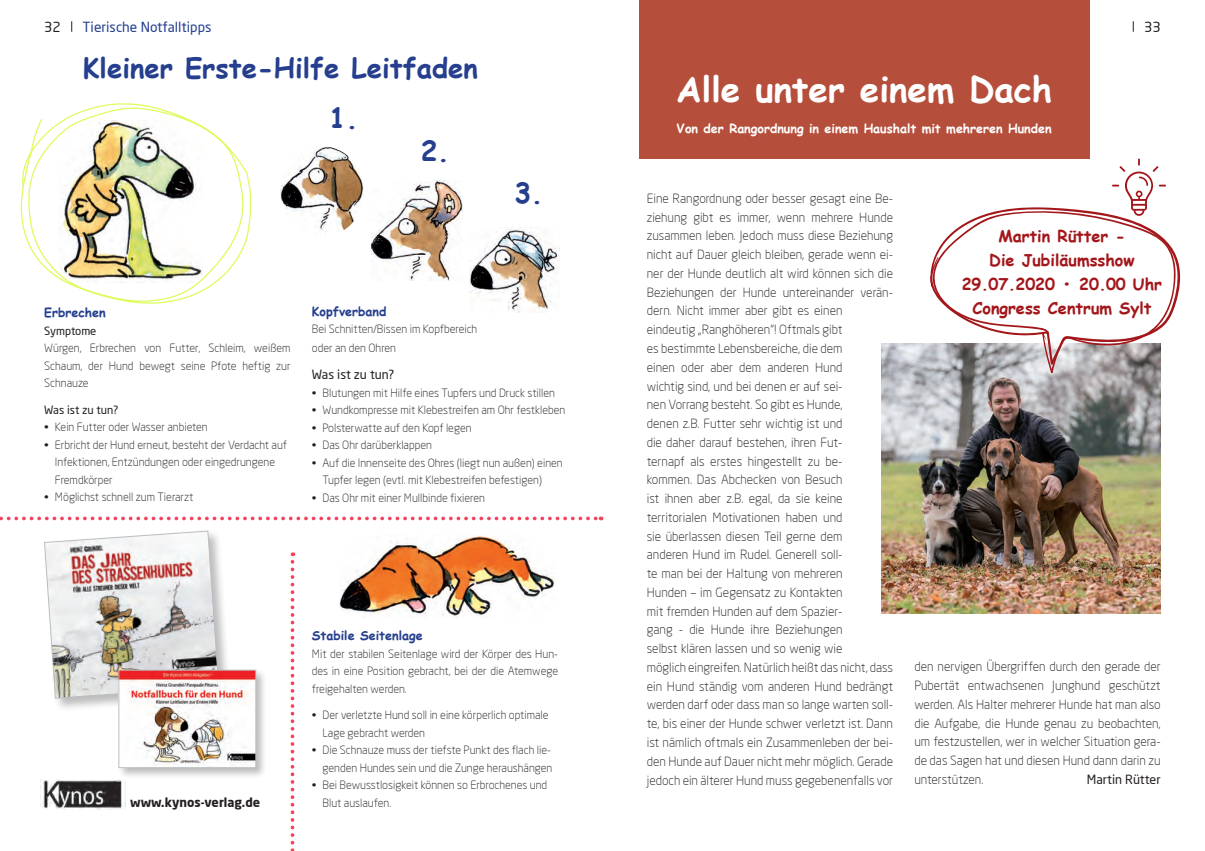
<style>
.page{position:relative;width:1205px;height:851px;background:#fff}
.page>*{position:absolute;margin:0;border:0;box-sizing:border-box;transform-origin:0 0}
.t1{font:700 35px "Comic Sans MS";color:#fff}
.t2{font:700 27.5px "Comic Sans MS";color:#253f8e}
.t3{font:700 16.25px/23.8px "Comic Sans MS";color:#a3171b;text-align:center}
.t4{font:13.75px "Neo Sans";color:#253f8e}
.t5{font:13.75px "Neo Sans";color:#231f20}
.t6{font:300 12.5px/18.8px "Neo Sans";color:#231f20}
.t7{font:700 12.5px "Comic Sans MS";color:#fff}
.t8{font:700 12.5px "Comic Sans MS";color:#253f8e}
.t9{font:12.5px "Neo Sans";color:#231f20}
.t10{font:700 12.5px "Neo Sans";color:#231f20}
.t11{font:300 11.25px/17.5px "Neo Sans";color:#231f20}
.t12{font:11.25px "Neo Sans";color:#231f20}
</style>
<div class="page">
<div style="left:639px;top:0;width:450px;height:158px;background:#b54f3b"></div>
<img style="left:881px;top:344px;width:279px;height:269px">
<svg style="left:928px;top:158px;width:253px;height:215px"></svg>
<svg style="left:0;top:516px;width:601px;height:4px"></svg>
<svg style="left:291px;top:552px;width:3px;height:299px"></svg>
<div style="left:43px;top:529px;width:189px;height:182px;background:#231f20;opacity:.3"></div>
<img style="left:44px;top:530px;width:175px;height:168px">
<div style="left:117px;top:668px;width:150px;height:111px;background:#231f20;opacity:.3"></div>
<img style="left:121px;top:671px;width:133px;height:94px">
<div style="left:119px;top:669px;width:137px;height:98px;border:1px solid #bcbdc0"></div>
<img style="left:40px;top:779px;width:85px;height:30px">
<img style="left:340px;top:535px;width:215px;height:83px">
<img style="left:20px;top:103px;width:231px;height:201px">
<img style="left:280px;top:147px;width:84px;height:84px">
<img style="left:371px;top:180px;width:91px;height:100px">
<img style="left:469px;top:227px;width:90px;height:86px">
<p class="t4" style="left:83px;top:18px;width:131px">Tierische Notfalltipps</p>
<p class="t5" style="left:44px;top:18px;width:18px">32</p>
<p class="t5" style="left:1144px;top:18px;width:18px">33</p>
<h2 class="t2" style="left:83px;top:48px;width:397px">Kleiner Erste-Hilfe Leitfaden</h2>
<h2 class="t2" style="left:329px;top:97px;width:30px">1.</h2>
<h2 class="t2" style="left:421px;top:130px;width:30px">2.</h2>
<h2 class="t2" style="left:514px;top:172px;width:30px">3.</h2>
<p class="t8" style="left:44px;top:303px;width:63px">Erbrechen</p>
<p class="t12" style="left:44px;top:323px;width:54px">Symptome</p>
<p class="t11" style="left:44px;top:339px;width:248px;text-align:justify">Würgen, Erbrechen von Futter, Schleim, weißem Schaum, der Hund bewegt seine Pfote heftig zur Schnauze</p>
<p class="t12" style="left:44px;top:402px;width:76px">Was ist zu tun?</p>
<p class="t11" style="left:44px;top:418px;width:165px">• Kein Futter oder Wasser anbieten</p>
<p class="t11" style="left:55px;top:435px;width:234px;text-indent:-11px">• Erbricht der Hund erneut, besteht der Verdacht auf<br>Infektionen, Entzündungen oder eingedrungene<br>Fremdkörper</p>
<p class="t11" style="left:44px;top:488px;width:151px">• Möglichst schnell zum Tierarzt</p>
<p class="t8" style="left:312px;top:302px;width:76px">Kopfverband</p>
<p class="t11" style="left:312px;top:319px;width:167px;line-height:18.8px">Bei Schnitten/Bissen im Kopfbereich oder an den Ohren</p>
<p class="t9" style="left:312px;top:367px;width:84px">Was ist zu tun?</p>
<p class="t11" style="left:312px;top:384px;width:245px">• Blutungen mit Hilfe eines Tupfers und Druck stillen</p>
<p class="t11" style="left:312px;top:401px;width:255px">• Wundkompresse mit Klebestreifen am Ohr festkleben</p>
<p class="t11" style="left:312px;top:419px;width:161px">• Polsterwatte auf den Kopf legen</p>
<p class="t11" style="left:312px;top:436px;width:122px">• Das Ohr darüberklappen</p>
<p class="t11" style="left:322px;top:454px;width:242px;text-indent:-11px">• Auf die Innenseite des Ohres (liegt nun außen) einen<br>Tupfer legen (evtl. mit Klebestreifen befestigen)</p>
<p class="t11" style="left:312px;top:489px;width:175px">• Das Ohr mit einer Mullbinde fixieren</p>
<p class="t10" style="left:130px;top:793px;width:132px">www.kynos-verlag.de</p>
<p class="t8" style="left:312px;top:626px;width:112px">Stabile Seitenlage</p>
<p class="t11" style="left:312px;top:644px;width:248px;text-align:justify">Mit der stabilen Seitenlage wird der Körper des Hun&shy;des in eine Position gebracht, bei der die Atemwege freigehalten werden.</p>
<p class="t11" style="left:322px;top:706px;width:228px;text-indent:-11px">• Der verletzte Hund soll in eine körperlich optimale<br>Lage gebracht werden</p>
<p class="t11" style="left:312px;top:741px;width:242px;text-align:right">• Die Schnauze muss der tiefste Punkt des flach lie&shy;genden Hundes sein und die Zunge heraushängen</p>
<p class="t11" style="left:322px;top:776px;width:226px;text-indent:-11px">• Bei Bewusstlosigkeit können so Erbrochenes und<br>Blut auslaufen.</p>
<h1 class="t1" style="left:676px;top:63px;width:377px">Alle unter einem Dach</h1>
<p class="t7" style="left:676px;top:119px;width:376px">Von der Rangordnung in einem Haushalt mit mehreren Hunden</p>
<p class="t6" style="left:647px;top:189px;width:248px">Eine Rangordnung oder besser gesagt eine Be&shy;ziehung gibt es immer, wenn mehrere Hunde zusammen leben. Jedoch muss diese Beziehung nicht auf Dauer gleich bleiben, gerade wenn ei&shy;ner der Hunde deutlich alt wird können sich die Beziehungen der Hunde untereinander verän&shy;dern. Nicht immer aber gibt es einen eindeutig „Ranghöheren“! Oftmals gibt<br>es bestimmte Lebensbereiche, die dem<br>einen oder aber dem anderen Hund<br>wichtig sind, und bei denen er auf sei-<br>nen Vorrang besteht. So gibt es Hunde,<br>denen z.B. Futter sehr wichtig ist und<br>die daher darauf bestehen, ihren Fut-<br>ternapf als erstes hingestellt zu be-<br>kommen. Das Abchecken von Besuch<br>ist ihnen aber z.B. egal, da sie keine territorialen Motivationen haben und<br>sie überlassen diesen Teil gerne dem<br>anderen Hund im Rudel. Generell soll-<br>te man bei der Haltung von mehreren<br>Hunden – im Gegensatz zu Kontakten<br>mit fremden Hunden auf dem Spazier-<br>gang - die Hunde ihre Beziehungen<br>selbst klären lassen und so wenig wie<br>möglich eingreifen. Natürlich heißt das nicht, dass ein Hund ständig vom anderen Hund bedrängt werden darf oder dass man so lange warten soll&shy;te, bis einer der Hunde schwer verletzt ist. Dann ist nämlich oftmals ein Zusammenleben der bei&shy;den Hunde auf Dauer nicht mehr möglich. Gerade jedoch ein älterer Hund muss gegebenenfalls vor</p>
<h3 class="t3" style="left:962px;top:224px;width:202px">Martin Rütter -<br>Die Jubiläumsshow<br>29.07.2020 • 20.00 Uhr<br>Congress Centrum Sylt</h3>
<p class="t6" style="left:914px;top:657px;width:248px;text-align:justify">den nervigen Übergriffen durch den gerade der Pubertät entwachsenen Junghund geschützt werden. Als Halter mehrerer Hunde hat man also die Aufgabe, die Hunde genau zu beobachten, um festzustellen, wer in welcher Situation gera&shy;de das Sagen hat und diesen Hund dann darin zu unterstützen.</p>
<p class="t9" style="left:1087px;top:771px;width:75px">Martin Rütter</p>
</div>
